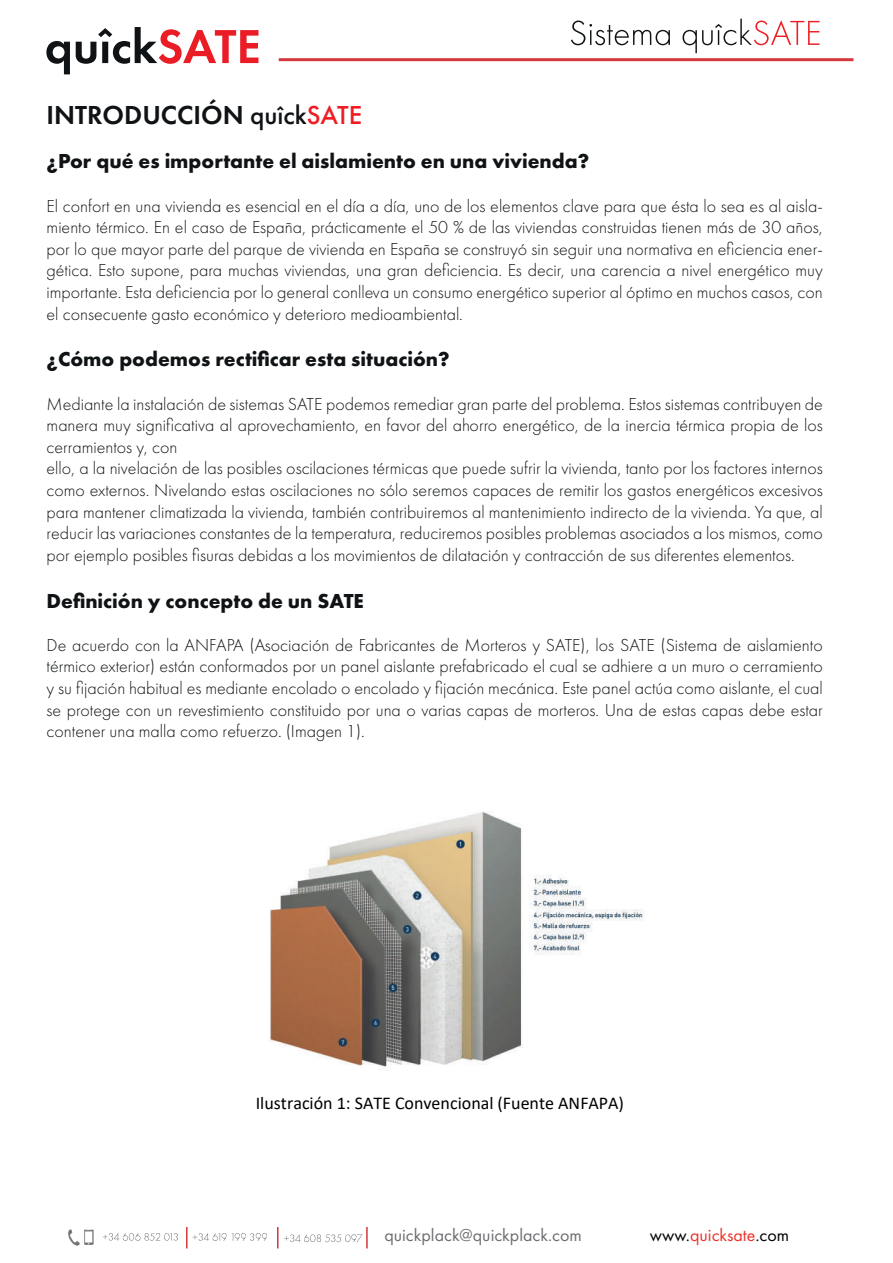
<style>
.page{position:relative;width:893px;height:1263px;background:#fff}
.page>*{position:absolute;margin:0;border:0;box-sizing:border-box;transform-origin:0 0}
.t1{font:600 27px "Futura PT";color:#101315}
.t2{font:700 21px "Futura PT";color:#101315}
.t3{font:300 18px/21.6px "Futura PT";color:#101315;text-align:justify}
.t4{font:18px "Calibri";color:#000001}
.t5{font:18px "Futura PT";color:#6c6d70}
.t6{font:18px "Futura PT";color:#ec322a}
.s1{font-weight:500}
.s2{font-weight:500;color:#ee1d23}
.s3{color:#000001}
</style>
<div class="page">
<hr style="left:186px;top:1227px;width:2px;height:21px;background:#d2383c">
<svg style="left:277px;top:1227px;width:1px;height:21px"></svg>
<hr style="left:366px;top:1227px;width:2px;height:21px;background:#d2383c">
<img style="left:67px;top:1229px;width:13px;height:16px">
<img style="left:84px;top:1229px;width:10px;height:16px">
<svg style="left:103px;top:1233px;width:75px;height:8px"></svg>
<svg style="left:192px;top:1233px;width:75px;height:8px"></svg>
<svg style="left:284px;top:1234px;width:78px;height:9px"></svg>
<hr style="left:279px;top:58px;width:574px;height:3px;background:#d2383c">
<svg style="left:46px;top:41px;width:24px;height:33px"></svg>
<svg style="left:76px;top:27px;width:182px;height:37px"></svg>
<svg style="left:571px;top:21px;width:99px;height:24px"></svg>
<svg style="left:683px;top:19px;width:137px;height:34px"></svg>
<img style="left:269px;top:811px;width:375px;height:257px">
<h1 class="t1" style="left:47px;top:98px;width:317px">INTRODUCCIÓN <span class="s1">quîck</span><span class="s2">SATE</span></h1>
<p class="t2" style="left:47px;top:148px;width:544px">¿Por qué es importante el aislamiento en una vivienda?</p>
<p class="t3" style="left:47px;top:195px;width:778px">El confort en una vivienda es esencial en el día a día, uno de los elementos clave para que ésta lo sea es al aisla&shy;miento térmico. En el caso de España, prácticamente el 50 % de las viviendas construidas tienen más de 30 años, por lo que mayor parte del parque de vivienda en España se construyó sin seguir una normativa en eficiencia ener&shy;gética. Esto supone, para muchas viviendas, una gran deficiencia. Es decir, una carencia a nivel energético muy importante. Esta deficiencia por lo general conlleva un consumo energético superior al óptimo en muchos casos, con el consecuente gasto económico y deterioro medioambiental.</p>
<p class="t2" style="left:47px;top:346px;width:405px">¿Cómo podemos rectificar esta situación?</p>
<p class="t3" style="left:47px;top:393px;width:778px;text-align:left">Mediante la instalación de sistemas SATE podemos remediar gran parte del problema. Estos sistemas contribuyen de manera muy significativa al aprovechamiento, en favor del ahorro energético, de la inercia térmica propia de los cerramientos y, con<br>ello, a la nivelación de las posibles oscilaciones térmicas que puede sufrir la vivienda, tanto por los factores internos como externos. Nivelando estas oscilaciones no sólo seremos capaces de remitir los gastos energéticos excesivos para mantener climatizada la vivienda, también contribuiremos al mantenimiento indirecto de la vivienda. Ya que, al reducir las variaciones constantes de la temperatura, reduciremos posibles problemas asociados a los mismos, como por ejemplo posibles fisuras debidas a los movimientos de dilatación y contracción de sus diferentes elementos.</p>
<p class="t2" style="left:47px;top:587px;width:319px">Definición y concepto de un SATE</p>
<p class="t3" style="left:47px;top:634px;width:778px">De acuerdo con la ANFAPA (Asociación de Fabricantes de Morteros y SATE), los SATE (Sistema de aislamiento térmico exterior) están conformados por un panel aislante prefabricado el cual se adhiere a un muro o cerramiento y su fijación habitual es mediante encolado o encolado y fijación mecánica. Este panel actúa como aislante, el cual se protege con un revestimiento constituido por una o varias capas de morteros. Una de estas capas debe estar contener una malla como refuerzo. (Imagen 1).</p>
<p class="t4" style="left:256px;top:1091px;width:370px">Ilustración 1: SATE Convencional (Fuente ANFAPA)</p>
<p class="t5" style="left:384px;top:1224px;width:199px">quickplack@quickplack.com</p>
<p class="t6" style="left:650px;top:1224px;width:141px"><span class="s3">www.</span>quicksate<span class="s3">.com</span></p>
</div>
